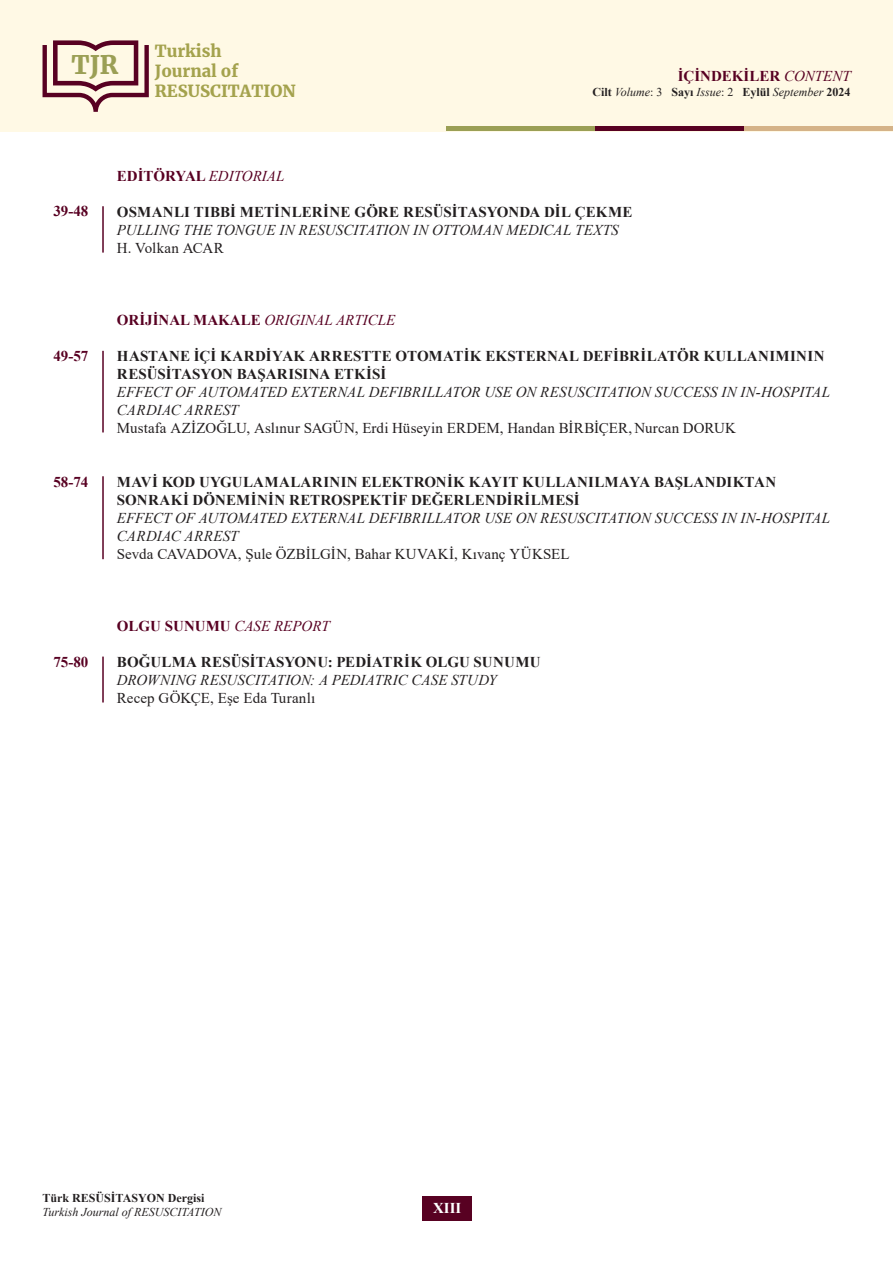
<style>
.page{position:relative;width:893px;height:1263px;background:#fff}
.page>*{position:absolute;margin:0;border:0;box-sizing:border-box;transform-origin:0 0}
.t1{font:900 25.35px "Merriweather";color:#9b9f55}
.t2{font:900 16.5px/19.8px "Merriweather";color:#a4a24d}
.Temel_Paragraf{font:700 15px/18px "Times New Roman";letter-spacing:.015em;color:#231f20}
.Temel_Paragraf-2{font:italic 15px/18px "Times New Roman";color:#231f20}
.Temel_Paragraf-3{font:15px "Times New Roman";letter-spacing:.005em;color:#231f20}
.t3{font:700 15px "Times New Roman";color:#580122}
.t4{font:italic 15px "Times New Roman";color:#580122}
.t5{font:700 15px "Times New Roman";color:#fff}
.t6{font:italic 12px "Times New Roman";color:#231f20}
.t7{font:700 12px "Times New Roman";color:#231f20}
.s1{font-weight:400;font-style:italic}
.s2{font-weight:700;font-style:normal}
.s3{font-style:normal}
</style>
<div class="page">
<div style="left:0;top:0;width:893px;height:131px;background:#fff9e5"></div>
<svg style="left:43px;top:40px;width:106px;height:72px"></svg>
<div style="left:446px;top:126px;width:149px;height:5px;background:#9b9f55"></div>
<div style="left:595px;top:126px;width:149px;height:5px;background:#580122"></div>
<div style="left:744px;top:126px;width:149px;height:5px;background:#d5b388"></div>
<div style="left:422px;top:1196px;width:50px;height:24px;background:#580122"></div>
<hr style="left:102px;top:206px;width:2px;height:47px;background:#580122">
<hr style="left:102px;top:351px;width:2px;height:81px;background:#580122">
<hr style="left:102px;top:476px;width:2px;height:83px;background:#580122">
<hr style="left:102px;top:657px;width:2px;height:45px;background:#580122">
<h1 class="t1" style="left:72px;top:47px;width:48px">TJR</h1>
<p class="t2" style="left:155px;top:41px;width:142px">Turkish<br>Journal of<br>RESUSCITATION</p>
<p class="t3" style="left:678px;top:65px;width:174px">İÇİNDEKİLER <span class="s1">CONTENT</span></p>
<p class="t6" style="left:592px;top:83px;width:259px"><span class="s2">Cilt</span> Volume<span class="s3">: 3</span> <span class="s2">Sayı</span> Issue<span class="s3">: 2</span> <span class="s2">Eylül</span> September <span class="s2">2024</span></p>
<p class="t3" style="left:53px;top:201px;width:36px">39-48</p>
<p class="t3" style="left:53px;top:345px;width:36px">49-57</p>
<p class="t3" style="left:53px;top:471px;width:36px">58-74</p>
<p class="t3" style="left:53px;top:651px;width:36px">75-80</p>
<p class="t3" style="left:117px;top:165px;width:169px">EDİTÖRYAL <span class="s1">EDITORIAL</span></p>
<p class="Temel_Paragraf" style="left:117px;top:202px;width:517px">OSMANLI TIBBİ METİNLERİNE GÖRE RESÜSİTASYONDA DİL ÇEKME</p>
<p class="Temel_Paragraf-2" style="left:117px;top:220px;width:503px">PULLING THE TONGUE IN RESUSCITATION IN OTTOMAN MEDICAL TEXTS</p>
<p class="Temel_Paragraf-3" style="left:117px;top:237px;width:108px">H. Volkan ACAR</p>
<p class="t4" style="left:117px;top:309px;width:280px"><span class="s2">ORİJİNAL MAKALE</span> ORIGINAL ARTICLE</p>
<p class="Temel_Paragraf" style="left:117px;top:346px;width:709px">HASTANE İÇİ KARDİYAK ARRESTTE OTOMATİK EKSTERNAL DEFİBRİLATÖR KULLANIMININ<br>RESÜSİTASYON BAŞARISINA ETKİSİ</p>
<p class="Temel_Paragraf-2" style="left:117px;top:382px;width:715px">EFFECT OF AUTOMATED EXTERNAL DEFIBRILLATOR USE ON RESUSCITATION SUCCESS IN IN-HOSPITAL<br>CARDIAC ARREST</p>
<p class="Temel_Paragraf-3" style="left:117px;top:417px;width:621px">Mustafa AZİZOĞLU, Aslınur SAGÜN, Erdi Hüseyin ERDEM, Handan BİRBİÇER, Nurcan DORUK</p>
<p class="Temel_Paragraf" style="left:117px;top:472px;width:661px">MAVİ KOD UYGULAMALARININ ELEKTRONİK KAYIT KULLANILMAYA BAŞLANDIKTAN<br>SONRAKİ DÖNEMİNİN RETROSPEKTİF DEĞERLENDİRİLMESİ</p>
<p class="Temel_Paragraf-2" style="left:117px;top:508px;width:715px">EFFECT OF AUTOMATED EXTERNAL DEFIBRILLATOR USE ON RESUSCITATION SUCCESS IN IN-HOSPITAL<br>CARDIAC ARREST</p>
<p class="Temel_Paragraf-3" style="left:117px;top:543px;width:454px">Sevda CAVADOVA, Şule ÖZBİLGİN, Bahar KUVAKİ, Kıvanç YÜKSEL</p>
<p class="t3" style="left:117px;top:615px;width:214px">OLGU SUNUMU <span class="s1">CASE REPORT</span></p>
<p class="Temel_Paragraf" style="left:117px;top:652px;width:425px">BOĞULMA RESÜSİTASYONU: PEDİATRİK OLGU SUNUMU</p>
<p class="Temel_Paragraf-2" style="left:117px;top:670px;width:381px">DROWNING RESUSCITATION: A PEDIATRIC CASE STUDY</p>
<p class="Temel_Paragraf-3" style="left:117px;top:687px;width:200px">Recep GÖKÇE, Eşe Eda Turanlı</p>
<p class="t7" style="left:43px;top:1189px;width:163px">Türk RESÜSİTASYON Dergisi</p>
<p class="t6" style="left:43px;top:1204px;width:181px">Turkish Journal of RESUSCITATION</p>
<p class="t5" style="left:433px;top:1197px;width:30px">XIII</p>
</div>
